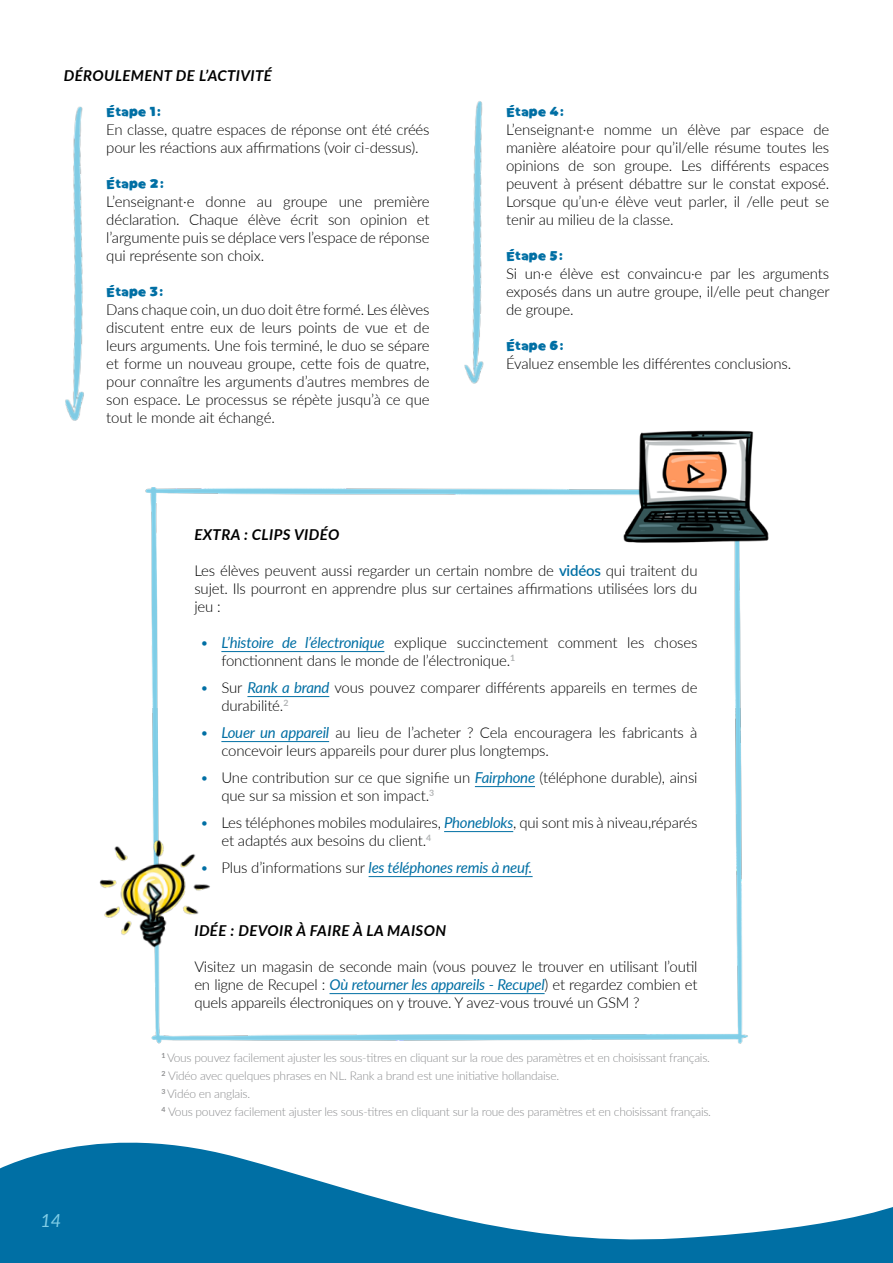
<style>
.page{position:relative;width:893px;height:1263px;background:#fff}
.page>*{position:absolute;margin:0;border:0;box-sizing:border-box;transform-origin:0 0}
.t1{font:italic 18px "Lato";color:#80cde6}
.t2{font:300 15px/18px "Lato";letter-spacing:-.01em;color:#000}
.t3{font:italic 700 15px "Lato";letter-spacing:.025em;color:#000}
.t4{font:italic 15px "Lato";letter-spacing:-.015em;color:#006fa4}
.t5{font:700 13.5px "Montserrat handwriting";letter-spacing:-.01em;color:#006fa4}
.t6{font:300 12px/18px "Lato";letter-spacing:-.02em;color:#8d8e90}
.s1{font-weight:600;color:#006fa4}
.s2{color:#006fa4}
.s3{font-weight:400;font-style:italic;color:#006fa4}
.s4{font-weight:300;font-style:normal}
.s5{font-weight:300;font-style:normal;color:#000}
</style>
<div class="page">
<img style="left:145px;top:488px;width:596px;height:221px">
<img style="left:151px;top:709px;width:597px;height:335px">
<img style="left:65px;top:106px;width:19px;height:315px">
<img style="left:464px;top:101px;width:20px;height:283px">
<svg style="left:0;top:1142px;width:893px;height:121px;fill:#006fa4"></svg>
<hr style="left:221px;top:651px;width:163px;height:1px;background:#006fa4">
<hr style="left:247px;top:696px;width:82px;height:1px;background:#006fa4">
<hr style="left:221px;top:741px;width:108px;height:1px;background:#006fa4">
<hr style="left:475px;top:786px;width:60px;height:1px;background:#006fa4">
<hr style="left:444px;top:831px;width:69px;height:1px;background:#006fa4">
<hr style="left:369px;top:876px;width:164px;height:1px;background:#006fa4">
<hr style="left:330px;top:993px;width:215px;height:1px;background:#006fa4">
<img style="left:589px;top:430px;width:180px;height:123px">
<img style="left:99px;top:808px;width:140px;height:156px">
<p class="t3" style="left:64px;top:65px;width:210px">DÉROULEMENT DE L’ACTIVITÉ</p>
<p class="t5" style="left:106px;top:105px;width:56px">Étape 1:</p>
<p class="t2" style="left:106px;top:120px;width:325px">En classe, quatre espaces de réponse ont été créés pour les réactions aux affirmations (voir ci-dessus).</p>
<p class="t5" style="left:106px;top:177px;width:59px">Étape 2:</p>
<p class="t2" style="left:106px;top:192px;width:325px;text-align:justify">L’enseignant·e donne au groupe une première déclaration. Chaque élève écrit son opinion et l’argumente puis se déplace vers l’espace de réponse qui représente son choix.</p>
<p class="t5" style="left:106px;top:285px;width:59px">Étape 3:</p>
<p class="t2" style="left:106px;top:300px;width:325px;text-align:justify">Dans chaque coin, un duo doit être formé. Les élèves discutent entre eux de leurs points de vue et de leurs arguments. Une fois terminé, le duo se sépare et forme un nouveau groupe, cette fois de quatre, pour connaître les arguments d’autres membres de son espace. Le processus se répète jusqu’à ce que tout le monde ait échangé.</p>
<p class="t5" style="left:506px;top:105px;width:59px">Étape 4:</p>
<p class="t2" style="left:506px;top:120px;width:325px;text-align:justify">L’enseignant·e nomme un élève par espace de manière aléatoire pour qu’il/elle résume toutes les opinions de son groupe. Les différents espaces peuvent à présent débattre sur le constat exposé.<br>Lorsque qu’un·e élève veut parler, il /elle peut se tenir au milieu de la classe.</p>
<p class="t5" style="left:506px;top:249px;width:58px">Étape 5:</p>
<p class="t2" style="left:506px;top:264px;width:325px;text-align:justify">Si un·e élève est convaincu·e par les arguments exposés dans un autre groupe, il/elle peut changer de groupe.</p>
<p class="t5" style="left:506px;top:339px;width:59px">Étape 6:</p>
<p class="t2" style="left:506px;top:354px;width:287px">Évaluez ensemble les différentes conclusions.</p>
<p class="t3" style="left:194px;top:524px;width:146px">EXTRA : CLIPS VIDÉO</p>
<p class="t2" style="left:194px;top:561px;width:505px;text-align:justify">Les élèves peuvent aussi regarder un certain nombre de <span class="s1">vidéos</span> qui traitent du sujet. Ils pourront en apprendre plus sur certaines affirmations utilisées lors du jeu :</p>
<p class="t2" style="left:221px;top:633px;width:478px;text-indent:-21px"><span class="s2">•</span> <span class="s3">L’histoire de l’électronique</span> explique succinctement comment les choses fonctionnent dans le monde de l’électronique.<sup>1</sup></p>
<p class="t2" style="left:221px;top:678px;width:478px;text-indent:-21px"><span class="s2">•</span> Sur <span class="s3">Rank a brand</span> vous pouvez comparer différents appareils en termes de durabilité.<sup>2</sup></p>
<p class="t2" style="left:221px;top:723px;width:478px;text-indent:-21px"><span class="s2">•</span> <span class="s3">Louer un appareil</span> au lieu de l’acheter ? Cela encouragera les fabricants à concevoir leurs appareils pour durer plus longtemps.</p>
<p class="t2" style="left:221px;top:768px;width:478px;text-indent:-21px"><span class="s2">•</span> Une contribution sur ce que signifie un <span class="s3">Fairphone</span> (téléphone durable), ainsi que sur sa mission et son impact.<sup>3</sup></p>
<p class="t2" style="left:221px;top:813px;width:478px;text-indent:-21px"><span class="s2">•</span> Les téléphones mobiles modulaires, <span class="s3">Phonebloks</span>, qui sont mis à niveau,réparés et adaptés aux besoins du client.<sup>4</sup></p>
<p class="t4" style="left:200px;top:857px;width:334px"><span class="s4">•</span> <span class="s5">Plus d’informations sur</span> les téléphones remis à neuf.</p>
<p class="t3" style="left:194px;top:920px;width:253px">IDÉE : DEVOIR À FAIRE À LA MAISON</p>
<p class="t2" style="left:194px;top:957px;width:505px;text-align:justify">Visitez un magasin de seconde main (vous pouvez le trouver en utilisant l’outil en ligne de Recupel : <span class="s3">Où retourner les appareils - Recupel</span>) et regardez combien et quels appareils électroniques on y trouve. Y avez-vous trouvé un GSM ?</p>
<p class="t1" style="left:40px;top:1207px;width:22px">14</p>
<p class="t6" style="left:162px;top:1048px;width:551px"><sup>1</sup> Vous pouvez facilement ajuster les sous-titres en cliquant sur la roue des paramètres et en choisissant français.<br><sup>2</sup> Vidéo avec quelques phrases en NL. Rank a brand est une initiative hollandaise.<br><sup>3</sup> Vidéo en anglais.<br><sup>4</sup> Vous pouvez facilement ajuster les sous-titres en cliquant sur la roue des paramètres et en choisissant français.</p>
</div>
